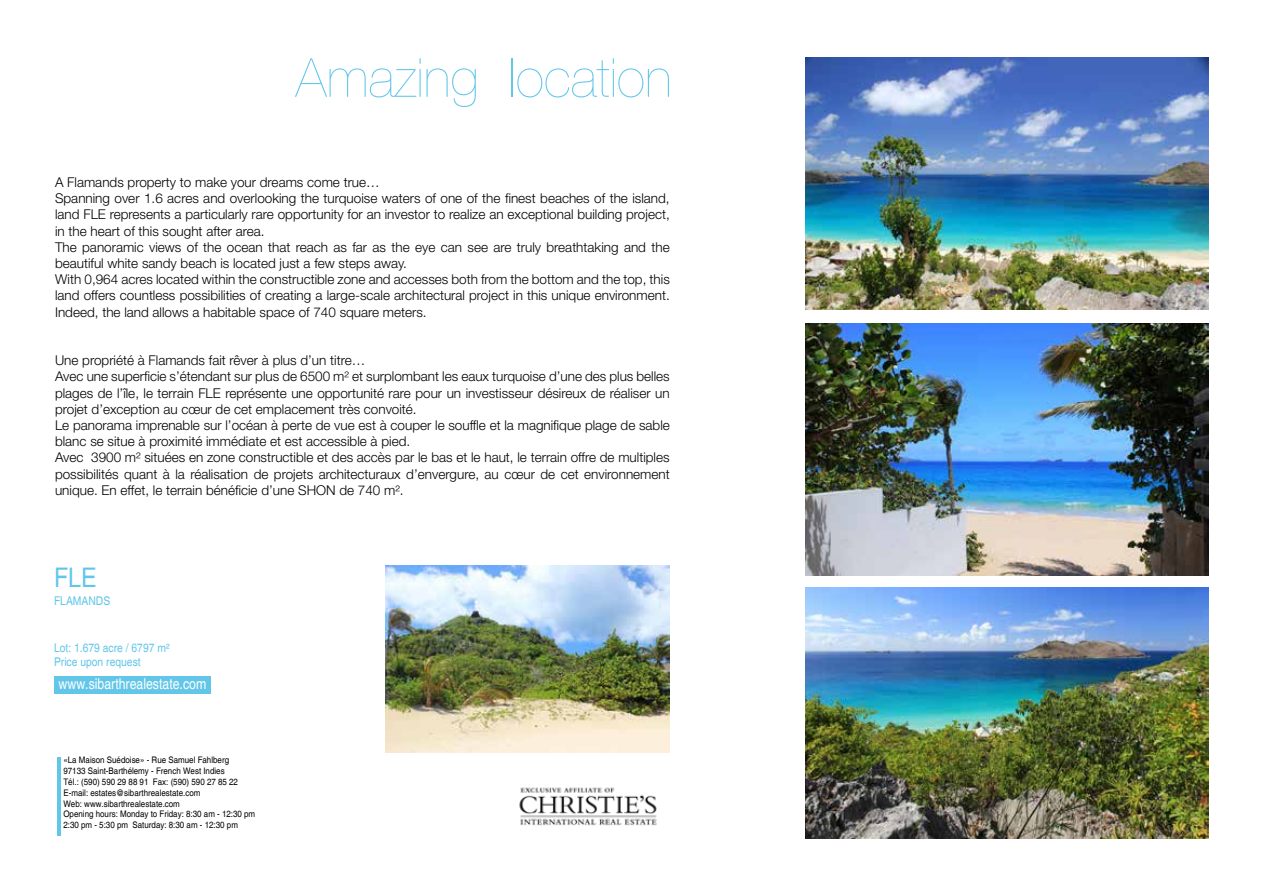
<style>
.page{position:relative;width:1263px;height:893px;background:#fff}
.page>*{position:absolute;margin:0;border:0;box-sizing:border-box;transform-origin:0 0}
.t1{font:200 54px "Helvetica Neue LT Std";color:#62c6e9}
.t2{font:condensed 27px "Helvetica";color:#62c6e9;scale:1.05 1}
.t3{font:condensed 15px "Helvetica";color:#fff}
.t4{font:300 13.5px/16.2px "Helvetica Neue LT Std";color:#000}
.t5{font:condensed 12px/14.4px "Helvetica";color:#62c6e9;scale:1.05 1}
.t6{font:condensed 9px/10.8px "Helvetica";color:#000;scale:1.08 1}
</style>
<div class="page">
<img style="left:386px;top:566px;width:284px;height:187px">
<img style="left:806px;top:57px;width:403px;height:252px">
<img style="left:806px;top:323px;width:403px;height:252px">
<img style="left:806px;top:587px;width:403px;height:252px">
<img style="left:519px;top:787px;width:138px;height:39px">
<div style="left:54px;top:676px;width:156px;height:17px;background:#62c6e9"></div>
<hr style="left:57px;top:757px;width:3px;height:79px;background:#62c6e9">
<h1 class="t1" style="left:296px;top:47px;width:378px">Amazing location</h1>
<p class="t4" style="left:55px;top:174px;width:616px">A Flamands property to make your dreams come true…<br>Spanning over 1.6 acres and overlooking the turquoise waters of one of the finest beaches of the island, land FLE represents a particularly rare opportunity for an investor to realize an exceptional building project, in the heart of this sought after area.<br>The panoramic views of the ocean that reach as far as the eye can see are truly breathtaking and the beautiful white sandy beach is located just a few steps away.<br>With 0,964 acres located within the constructible zone and accesses both from the bottom and the top, this land offers countless possibilities of creating a large-scale architectural project in this unique environment.<br>Indeed, the land allows a habitable space of 740 square meters.</p>
<p class="t4" style="left:55px;top:352px;width:616px">Une propriété à Flamands fait rêver à plus d’un titre…<br>Avec une superficie s’étendant sur plus de 6500 m² et surplombant les eaux turquoise d’une des plus belles plages de l’île, le terrain FLE représente une opportunité rare pour un investisseur désireux de réaliser un projet d’exception au cœur de cet emplacement très convoité.<br>Le panorama imprenable sur l’océan à perte de vue est à couper le souffle et la magnifique plage de sable blanc se situe à proximité immédiate et est accessible à pied.<br>Avec 3900 m² situées en zone constructible et des accès par le bas et le haut, le terrain offre de multiples possibilités quant à la réalisation de projets architecturaux d’envergure, au cœur de cet environnement unique. En effet, le terrain bénéficie d’une SHON de 740 m².</p>
<h2 class="t2" style="left:54px;top:561px;width:42px">FLE</h2>
<p class="t5" style="left:54px;top:593px;width:55px">FLAMANDS</p>
<p class="t5" style="left:54px;top:640px;width:111px">Lot: 1.679 acre / 6797 m²<br>Price upon request</p>
<p class="t3" style="left:59px;top:675px;width:149px">www.sibarthrealestate.com</p>
<p class="t6" style="left:63px;top:755px;width:179px">«La Maison Suédoise» - Rue Samuel Fahlberg<br>97133 Saint-Barthélemy - French West Indies<br>Tél.: (590) 590 29 88 91 Fax: (590) 590 27 85 22<br>E-mail: estates@sibarthrealestate.com<br>Web: www.sibarthrealestate.com<br>Opening hours: Monday to Friday: 8:30 am - 12:30 pm 2:30 pm - 5:30 pm Saturday: 8:30 am - 12:30 pm</p>
</div>
